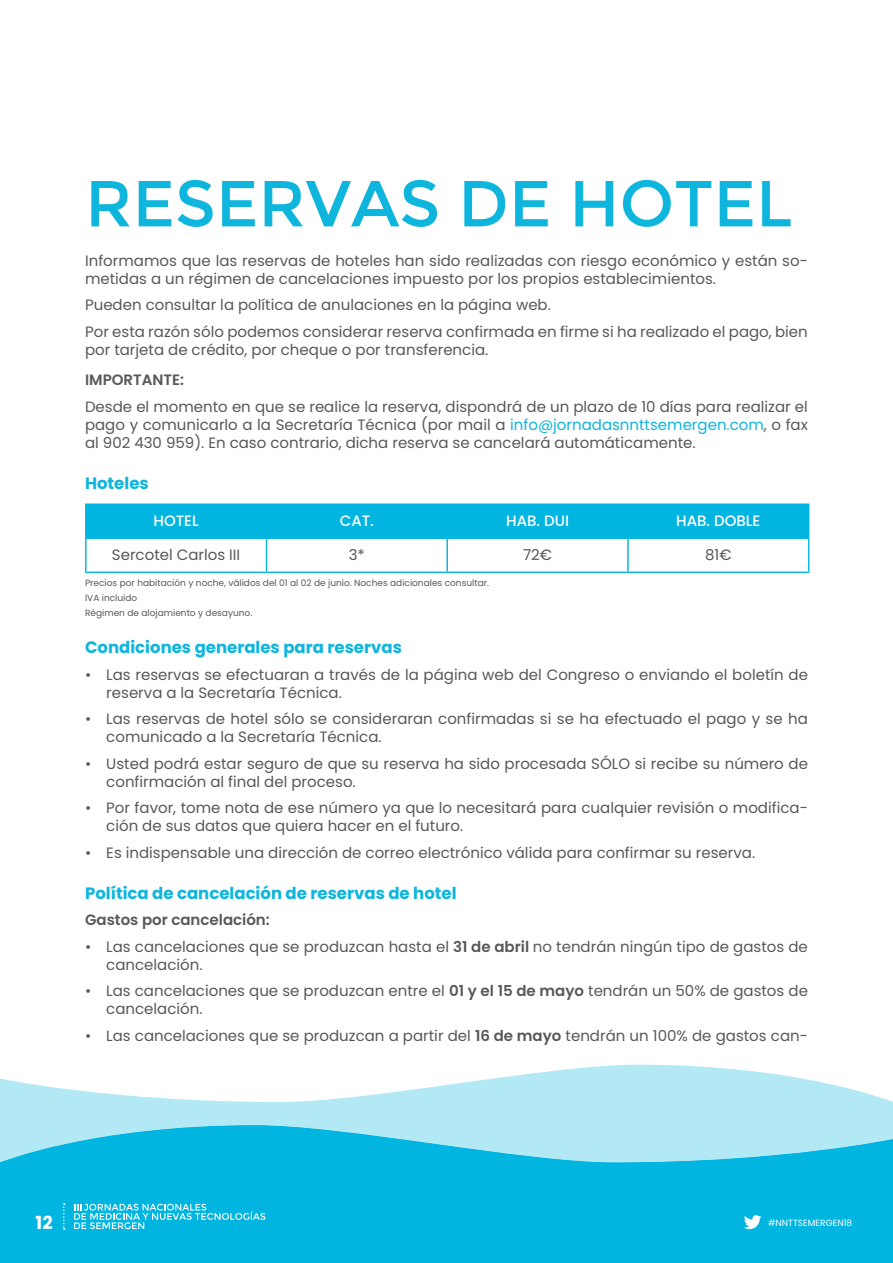
<style>
.page{position:relative;width:893px;height:1263px;background:#fff}
.page>*{position:absolute;margin:0;border:0;box-sizing:border-box;transform-origin:0 0}
.t1{font:90px "NATS";color:#0eb5dc}
.t2{font:700 18px "Poppins";color:#fff}
.t3{font:700 16.5px "Poppins";color:#0eb5dc}
.t4{font:15px/18px "Poppins";color:#58585a}
.t5{font:600 15px "Poppins";color:#58585a}
.t6{font:500 15px "Poppins";color:#fff}
.t7{font:9px/15px "Poppins";color:#58585a}
.t8{font:9px "Poppins";color:#fff}
.s1{color:#0eb5dc}
.s2{font-weight:600}
</style>
<div class="page">
<div style="left:0;top:1125px;width:893px;height:138px;background:#00b5e0"></div>
<svg style="left:0;top:1065px;width:892px;height:60px;fill:#b3e8f5"></svg>
<svg style="left:0;top:1125px;width:892px;height:131px;background:#1cbde3"></svg>
<svg style="left:74px;top:1204px;width:191px;height:25px;background:#37c4e6"></svg>
<svg style="left:63px;top:1203px;width:2px;height:27px"></svg>
<svg style="left:744px;top:1215px;width:17px;height:14px"></svg>
<div style="left:87px;top:505px;width:721px;height:32px;background:#00b5e0"></div>
<hr style="left:85px;top:505px;width:2px;height:32px;background:#00b5e0">
<hr style="left:85px;top:503px;width:181px;height:2px;background:#00b5e0">
<hr style="left:266px;top:503px;width:181px;height:2px;background:#00b5e0">
<hr style="left:447px;top:503px;width:181px;height:2px;background:#00b5e0">
<hr style="left:628px;top:503px;width:181px;height:2px;background:#00b5e0">
<hr style="left:266px;top:505px;width:1px;height:32px;background:#00b5e0">
<hr style="left:446px;top:505px;width:2px;height:32px;background:#00b5e0">
<hr style="left:627px;top:505px;width:2px;height:32px;background:#00b5e0">
<hr style="left:808px;top:505px;width:1px;height:32px;background:#00b5e0">
<hr style="left:85px;top:537px;width:181px;height:2px;background:#0eb5dc">
<hr style="left:85px;top:539px;width:2px;height:32px;background:#0eb5dc">
<hr style="left:85px;top:571px;width:181px;height:2px;background:#0eb5dc">
<hr style="left:266px;top:537px;width:181px;height:2px;background:#0eb5dc">
<hr style="left:266px;top:539px;width:1px;height:32px;background:#0eb5dc">
<hr style="left:266px;top:571px;width:181px;height:2px;background:#0eb5dc">
<hr style="left:447px;top:537px;width:181px;height:2px;background:#0eb5dc">
<hr style="left:446px;top:539px;width:2px;height:32px;background:#0eb5dc">
<hr style="left:447px;top:571px;width:181px;height:2px;background:#0eb5dc">
<hr style="left:628px;top:537px;width:181px;height:2px;background:#0eb5dc">
<hr style="left:627px;top:539px;width:2px;height:32px;background:#0eb5dc">
<hr style="left:808px;top:539px;width:1px;height:32px;background:#0eb5dc">
<hr style="left:628px;top:571px;width:181px;height:2px;background:#0eb5dc">
<h1 class="t1" style="left:85px;top:143px;width:709px">RESERVAS DE HOTEL</h1>
<p class="t4" style="left:85px;top:251px;width:724px">Informamos que las reservas de hoteles han sido realizadas con riesgo económico y están so&shy;metidas a un régimen de cancelaciones impuesto por los propios establecimientos.</p>
<p class="t4" style="left:85px;top:292px;width:724px;line-height:26.5px">Pueden consultar la política de anulaciones en la página web.<br>Por esta razón sólo podemos considerar reserva confirmada en firme si ha realizado el pago, bien</p>
<p class="t4" style="left:85px;top:340px;width:405px">por tarjeta de crédito, por cheque o por transferencia.</p>
<p class="t5" style="left:85px;top:371px;width:101px">IMPORTANTE:</p>
<p class="t4" style="left:85px;top:398px;width:724px;text-align:justify">Desde el momento en que se realice la reserva, dispondrá de un plazo de 10 días para realizar el pago y comunicarlo a la Secretaría Técnica (por mail a <span class="s1">info@jornadasnnttsemergen.com</span>, o fax al 902 430 959). En caso contrario, dicha reserva se cancelará automáticamente.</p>
<p class="t3" style="left:85px;top:474px;width:65px">Hoteles</p>
<p class="t6" style="left:153px;top:512px;width:47px">HOTEL</p>
<p class="t6" style="left:340px;top:512px;width:36px">CAT.</p>
<p class="t6" style="left:506px;top:512px;width:64px">HAB. DUI</p>
<p class="t6" style="left:676px;top:512px;width:86px">HAB. DOBLE</p>
<p class="t4" style="left:112px;top:546px;width:130px">Sercotel Carlos III</p>
<p class="t4" style="left:349px;top:546px;width:18px">3*</p>
<p class="t4" style="left:523px;top:546px;width:30px">72€</p>
<p class="t4" style="left:705px;top:546px;width:28px">81€</p>
<p class="t7" style="left:85px;top:576px;width:405px">Precios por habitación y noche, válidos del 01 al 02 de junio. Noches adicionales consultar.<br>IVA incluido<br>Régimen de alojamiento y desayuno.</p>
<p class="t3" style="left:85px;top:638px;width:318px">Condiciones generales para reservas</p>
<p class="t4" style="left:106px;top:666px;width:703px;text-indent:-21px">• Las reservas se efectuaran a través de la página web del Congreso o enviando el boletín de reserva a la Secretaría Técnica.</p>
<p class="t4" style="left:106px;top:710px;width:703px;text-indent:-21px">• Las reservas de hotel sólo se consideraran confirmadas si se ha efectuado el pago y se ha comunicado a la Secretaría Técnica.</p>
<p class="t4" style="left:106px;top:755px;width:703px;text-indent:-21px">• Usted podrá estar seguro de que su reserva ha sido procesada SÓLO si recibe su número de confirmación al final del proceso.</p>
<p class="t4" style="left:106px;top:799px;width:703px;text-indent:-21px">• Por favor, tome nota de ese número ya que lo necesitará para cualquier revisión o modifica&shy;ción de sus datos que quiera hacer en el futuro.</p>
<p class="t4" style="left:85px;top:844px;width:672px">• Es indispensable una dirección de correo electrónico válida para confirmar su reserva.</p>
<p class="t3" style="left:85px;top:883px;width:373px">Política de cancelación de reservas de hotel</p>
<p class="t5" style="left:85px;top:911px;width:186px">Gastos por cancelación:</p>
<p class="t4" style="left:106px;top:938px;width:703px;text-indent:-21px">• Las cancelaciones que se produzcan hasta el <span class="s2">31 de abril</span> no tendrán ningún tipo de gastos de cancelación.</p>
<p class="t4" style="left:106px;top:982px;width:703px;text-indent:-21px">• Las cancelaciones que se produzcan entre el <span class="s2">01 y el 15 de mayo</span> tendrán un 50% de gastos de cancelación.</p>
<p class="t4" style="left:85px;top:1027px;width:724px">• Las cancelaciones que se produzcan a partir del <span class="s2">16 de mayo</span> tendrán un 100% de gastos can-</p>
<p class="t2" style="left:36px;top:1212px;width:19px">12</p>
<p class="t8" style="left:768px;top:1218px;width:86px">#NNTTSEMERGEN18</p>
</div>
